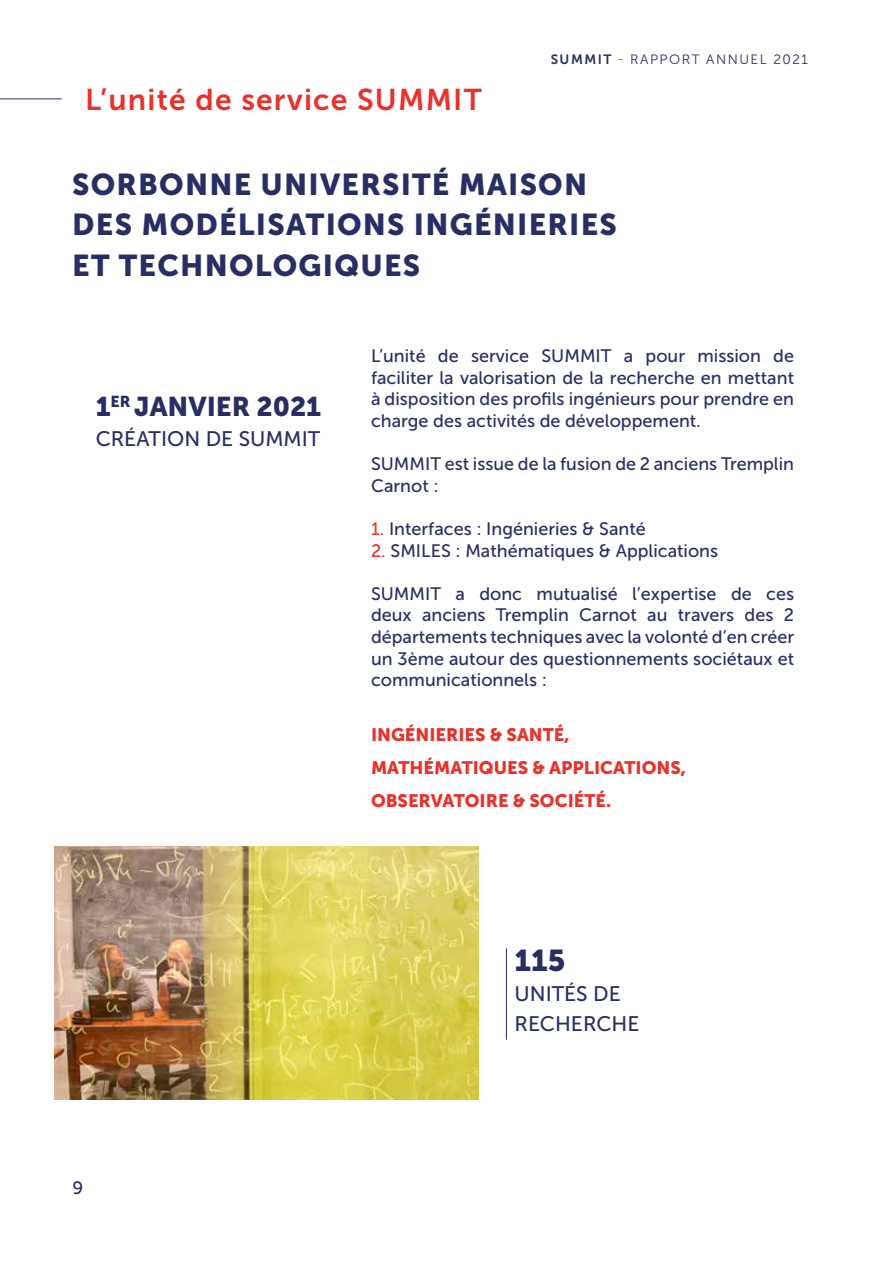
<style>
.page{position:relative;width:893px;height:1263px;background:#fff}
.page>*{position:absolute;margin:0;border:0;box-sizing:border-box;transform-origin:0 0}
.t1{font:30px/40.5px "Museo Sans 900";letter-spacing:.04em;color:#282e64}
.t2{font:30px "Museo Sans 700";letter-spacing:.04em;color:#e7332c}
.t3{font:27px "Museo Sans 900";color:#282e64}
.t4{font:21px/30px "Museo Sans 500";color:#282e64}
.t5{font:18px/21.6px "Museo Sans 500";color:#282e64;text-align:justify}
.t6{font:18px/33px "Museo Sans 900";color:#e7332c}
.t7{font:13.5px "Museo Sans 300";letter-spacing:.11em;color:#282e64}
.s1{font-family:"Museo Sans 700"}
.s2{font-family:"Museo Sans 100"}
.s3{color:#e7332c}
</style>
<div class="page">
<hr style="left:0;top:98px;width:62px;height:1px;background:#282e64">
<hr style="left:506px;top:948px;width:1px;height:92px;background:#282e64">
<img style="left:54px;top:846px;width:424px;height:253px">
<h1 class="t2" style="left:85px;top:83px;width:398px">L’unité de service SUMMIT</h1>
<p class="t7" style="left:551px;top:52px;width:259px"><span class="s1">SUMMIT</span> <span class="s2">-</span> RAPPORT ANNUEL 2021</p>
<h1 class="t1" style="left:72px;top:164px;width:546px">SORBONNE UNIVERSITÉ MAISON<br>DES MODÉLISATIONS INGÉNIERIES<br>ET TECHNOLOGIQUES</h1>
<h2 class="t3" style="left:96px;top:391px;width:227px">1<sup>ER</sup> JANVIER 2021</h2>
<p class="t4" style="left:96px;top:424px;width:226px">CRÉATION DE SUMMIT</p>
<p class="t5" style="left:371px;top:345px;width:425px">L’unité de service SUMMIT a pour mission de faciliter la valorisation de la recherche en mettant à disposition des profils ingénieurs pour prendre en charge des activités de développement.</p>
<p class="t5" style="left:371px;top:453px;width:425px">SUMMIT est issue de la fusion de 2 anciens Tremplin<br>Carnot :</p>
<p class="t5" style="left:371px;top:518px;width:276px"><span class="s3">1.</span> Interfaces : Ingénieries &amp; Santé</p>
<p class="t5" style="left:371px;top:540px;width:349px"><span class="s3">2.</span> SMILES : Mathématiques &amp; Applications</p>
<p class="t5" style="left:371px;top:583px;width:425px">SUMMIT a donc mutualisé l’expertise de ces deux anciens Tremplin Carnot au travers des 2 départements techniques avec la volonté d’en créer un 3ème autour des questionnements sociétaux et communicationnels :</p>
<p class="t6" style="left:371px;top:718px;width:316px">INGÉNIERIES &amp; SANTÉ,<br>MATHÉMATIQUES &amp; APPLICATIONS,<br>OBSERVATOIRE &amp; SOCIÉTÉ.</p>
<h1 class="t1" style="left:514px;top:940px;width:52px">115</h1>
<p class="t4" style="left:514px;top:979px;width:126px">UNITÉS DE<br>RECHERCHE</p>
<p class="t5" style="left:72px;top:1176px;width:12px">9</p>
</div>
